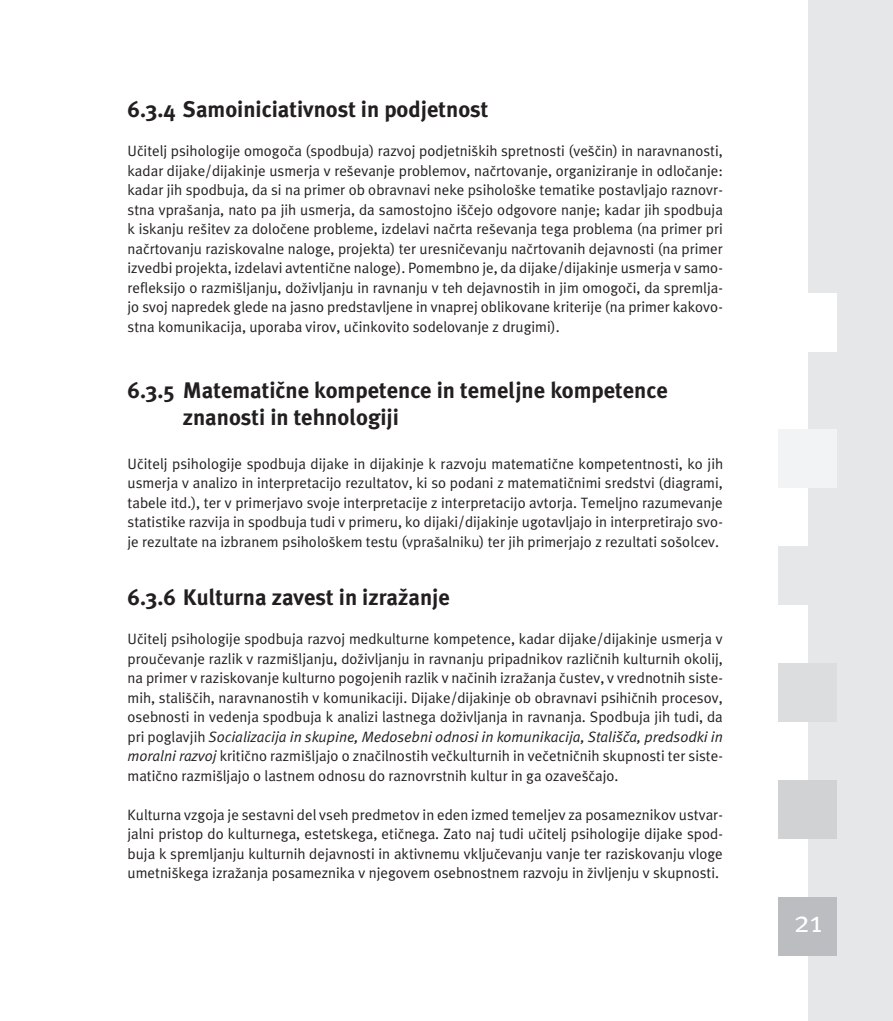
<style>
.page{position:relative;width:893px;height:1021px;background:#fff}
.page>*{position:absolute;margin:0;border:0;box-sizing:border-box;transform-origin:0 0}
.t1{font:30px "Meta KT Normal A";color:#fff}
.n3{font:22.5px/27px "Meta KT Bold A";color:#231f20}
.t2{font:15px/19.5px "Meta KT Normal A";color:#231f20;text-align:justify}
.s1{font-family:"Meta KT Normal Italic A"}
</style>
<div class="page">
<div style="left:808px;top:0;width:85px;height:1020px;background:#e6e7e9"></div>
<div style="left:779px;top:897px;width:58px;height:58px;background:#bcbdc0"></div>
<div style="left:779px;top:780px;width:58px;height:59px;background:#d1d2d4"></div>
<div style="left:779px;top:663px;width:58px;height:59px;background:#dcdddf"></div>
<div style="left:779px;top:546px;width:58px;height:59px;background:#e6e7e9"></div>
<div style="left:779px;top:429px;width:58px;height:59px;background:#f2f3f4"></div>
<div style="left:779px;top:293px;width:58px;height:58px;background:#fff"></div>
<p class="n3" style="left:128px;top:95px;width:362px">6.3.4 Samoiniciativnost in podjetnost</p>
<p class="t2" style="left:128px;top:141px;width:597px">Učitelj psihologije omogoča (spodbuja) razvoj podjetniških spretnosti (veščin) in naravnanosti, kadar dijake/dijakinje usmerja v reševanje problemov, načrtovanje, organiziranje in odločanje: kadar jih spodbuja, da si na primer ob obravnavi neke psihološke tematike postavljajo raznovr&shy;stna vprašanja, nato pa jih usmerja, da samostojno iščejo odgovore nanje; kadar jih spodbuja k iskanju rešitev za določene probleme, izdelavi načrta reševanja tega problema (na primer pri načrtovanju raziskovalne naloge, projekta) ter uresničevanju načrtovanih dejavnosti (na primer izvedbi projekta, izdelavi avtentične naloge). Pomembno je, da dijake/dijakinje usmerja v samo&shy;refleksijo o razmišljanju, doživljanju in ravnanju v teh dejavnostih in jim omogoči, da spremlja&shy;jo svoj napredek glede na jasno predstavljene in vnaprej oblikovane kriterije (na primer kakovo&shy;stna komunikacija, uporaba virov, učinkovito sodelovanje z drugimi).</p>
<p class="n3" style="left:183px;top:376px;width:486px;text-indent:-55px">6.3.5 Matematične kompetence in temeljne kompetence znanosti in tehnologiji</p>
<p class="t2" style="left:128px;top:453px;width:597px">Učitelj psihologije spodbuja dijake in dijakinje k razvoju matematične kompetentnosti, ko jih usmerja v analizo in interpretacijo rezultatov, ki so podani z matematičnimi sredstvi (diagrami, tabele itd.), ter v primerjavo svoje interpretacije z interpretacijo avtorja. Temeljno razumevanje statistike razvija in spodbuja tudi v primeru, ko dijaki/dijakinje ugotavljajo in interpretirajo svo&shy;je rezultate na izbranem psihološkem testu (vprašalniku) ter jih primerjajo z rezultati sošolcev.</p>
<p class="n3" style="left:128px;top:583px;width:324px">6.3.6 Kulturna zavest in izražanje</p>
<p class="t2" style="left:128px;top:629px;width:597px">Učitelj psihologije spodbuja razvoj medkulturne kompetence, kadar dijake/dijakinje usmerja v proučevanje razlik v razmišljanju, doživljanju in ravnanju pripadnikov različnih kulturnih okolij, na primer v raziskovanje kulturno pogojenih razlik v načinih izražanja čustev, v vrednotnih siste&shy;mih, stališčih, naravnanostih v komunikaciji. Dijake/dijakinje ob obravnavi psihičnih procesov, osebnosti in vedenja spodbuja k analizi lastnega doživljanja in ravnanja. Spodbuja jih tudi, da pri poglavjih <span class="s1">Socializacija in skupine, Medosebni odnosi in komunikacija, Stališča, predsodki in moralni razvoj</span> kritično razmišljajo o značilnostih večkulturnih in večetničnih skupnosti ter siste&shy;matično razmišljajo o lastnem odnosu do raznovrstnih kultur in ga ozaveščajo.</p>
<p class="t2" style="left:128px;top:804px;width:597px">Kulturna vzgoja je sestavni del vseh predmetov in eden izmed temeljev za posameznikov ustvar&shy;jalni pristop do kulturnega, estetskega, etičnega. Zato naj tudi učitelj psihologije dijake spod&shy;buja k spremljanju kulturnih dejavnosti in aktivnemu vključevanju vanje ter raziskovanju vloge umetniškega izražanja posameznika v njegovem osebnostnem razvoju in življenju v skupnosti.</p>
<h1 class="t1" style="left:794px;top:904px;width:30px">21</h1>
</div>
